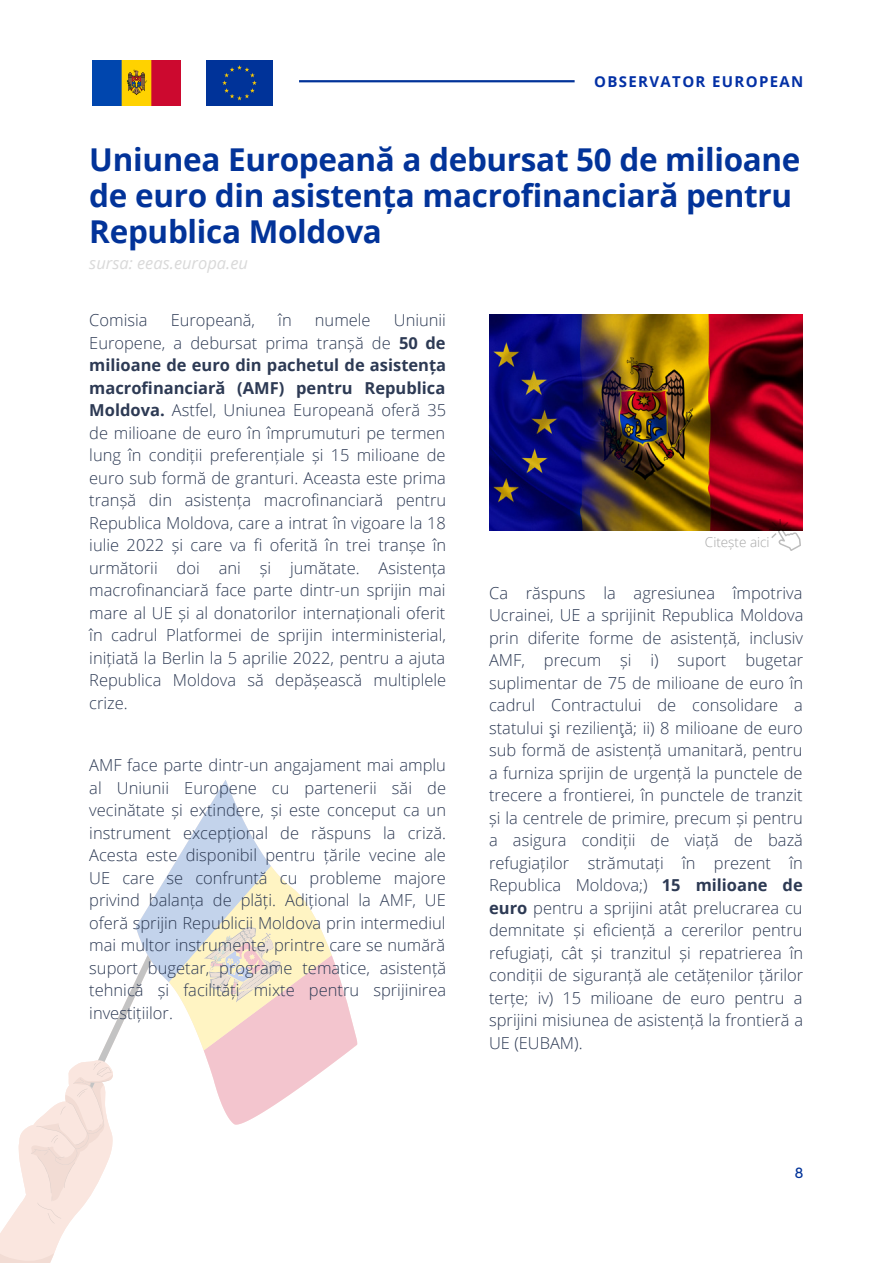
<style>
.page{position:relative;width:893px;height:1264px;background:#fff}
.page>*{position:absolute;margin:0;border:0;box-sizing:border-box;transform-origin:0 0}
.t1{font:700 31.5px/36px "Open Sans";letter-spacing:-.01em;color:#023399}
.t2{font:300 16.5px/22.5px "Open Sans";color:#2d3a54;text-align:justify}
.t3{font:italic 16.5px "Open Sans";color:#d9d9d9}
.t4{font:700 15px "Open Sans";letter-spacing:.09em;color:#0330a5}
.t5{font:500 15px "HK Grotesk";color:#023399}
.t6{font:300 13.5px "Open Sans";color:#a6a6a6}
.s1{font-weight:700}
</style>
<div class="page">
<hr style="left:299px;top:80px;width:275px;height:2px;background:#023399">
<div style="left:206px;top:60px;width:66px;height:45px;background:#039"></div>
<img style="left:92px;top:60px;width:89px;height:45px">
<svg style="left:0;top:780px;width:267px;height:482px"></svg>
<svg style="left:161px;top:860px;width:197px;height:270px"></svg>
<img style="left:489px;top:314px;width:313px;height:216px">
<img style="left:769px;top:519px;width:31px;height:31px">
<p class="t4" style="left:594px;top:71px;width:211px">OBSERVATOR EUROPEAN</p>
<h1 class="t1" style="left:89px;top:141px;width:712px">Uniunea Europeană a debursat 50 de milioane de euro din asistența macrofinanciară pentru<br>Republica Moldova</h1>
<p class="t3" style="left:89px;top:252px;width:160px">sursa: eeas.europa.eu</p>
<p class="t2" style="left:89px;top:309px;width:60px">Comisia</p>
<p class="t2" style="left:171px;top:309px;width:86px">Europeană,</p>
<p class="t2" style="left:278px;top:309px;width:15px">în</p>
<p class="t2" style="left:315px;top:309px;width:57px">numele</p>
<p class="t2" style="left:89px;top:309px;width:358px;text-indent:304px">Uniunii Europene, a debursat prima tranșă de <span class="s1">50 de milioane de euro din pachetul de asistența macrofinanciară (AMF) pentru Republica Moldova.</span> Astfel, Uniunea Europeană oferă 35 de milioane de euro în împrumuturi pe termen lung în condiții preferențiale și 15 milioane de euro sub formă de granturi. Aceasta este prima tranșă din asistența macrofinanciară pentru Republica Moldova, care a intrat în vigoare la 18 iulie 2022 și care va fi oferită în trei tranșe în următorii doi ani și jumătate. Asistența macrofinanciară face parte dintr-un sprijin mai mare al UE și al donatorilor internaționali oferit în cadrul Platformei de sprijin interministerial, inițiată la Berlin la 5 aprilie 2022, pentru a ajuta Republica Moldova să depășească multiplele crize.</p>
<p class="t2" style="left:89px;top:753px;width:358px">AMF face parte dintr-un angajament mai amplu al Uniunii Europene cu partenerii săi de vecinătate și extindere, și este conceput ca un instrument excepțional de răspuns la criză.<br>Acesta este disponibil pentru țările vecine ale UE care se confruntă cu probleme majore privind balanța de plăți. Adițional la AMF, UE oferă sprijin Republicii Moldova prin intermediul mai multor instrumente, printre care se numără suport bugetar, programe tematice, asistență tehnică și facilități mixte pentru sprijinirea investițiilor.</p>
<p class="t6" style="left:705px;top:532px;width:66px">Citește aici</p>
<p class="t2" style="left:489px;top:581px;width:316px">Ca răspuns la agresiunea împotriva Ucrainei, UE a sprijinit Republica Moldova prin diferite forme de asistență, inclusiv AMF, precum și i) suport bugetar suplimentar de 75 de milioane de euro în cadrul Contractului de consolidare a statului şi rezilienţă; ii) 8 milioane de euro sub formă de asistență umanitară, pentru a furniza sprijin de urgență la punctele de trecere a frontierei, în punctele de tranzit și la centrele de primire, precum și pentru a asigura condiții de viață de bază refugiaților strămutați în prezent în Republica Moldova;) <span class="s1">15 milioane de euro</span> pentru a sprijini atât prelucrarea cu demnitate și eficiență a cererilor pentru refugiați, cât și tranzitul și repatrierea în condiții de siguranță ale cetățenilor țărilor terțe; iv) 15 milioane de euro pentru a sprijini misiunea de asistență la frontieră a UE (EUBAM).</p>
<p class="t5" style="left:794px;top:1164px;width:10px">8</p>
</div>
